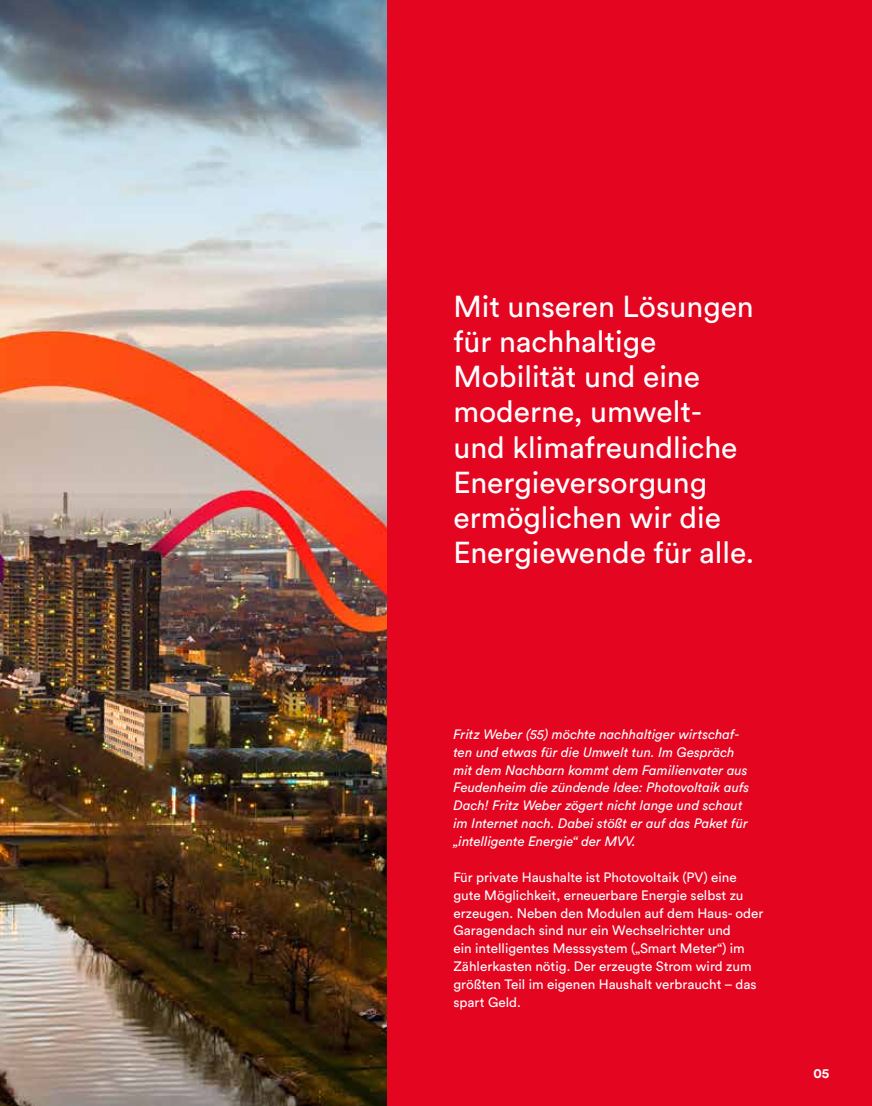
<style>
.page{position:relative;width:872px;height:1106px;background:#fff}
.page>*{position:absolute;margin:0;border:0;box-sizing:border-box;transform-origin:0 0}
.t1{font:30px/35.2px "Circular Pro";color:#fff}
.t2{font:13.5px/17.9px "Circular Pro";color:#fff}
.t3{font:italic 13.5px/17.9px "Circular Pro";color:#fff}
.t4{font:700 13.5px "Circular Pro";color:#fff}
</style>
<div class="page">
<img style="left:0;top:0;width:388px;height:1106px">
<div style="left:388px;top:0;width:484px;height:1106px;background:#e40521"></div>
<h1 class="t1" style="left:453px;top:287px;width:302px">Mit unseren Lösungen für nachhaltige<br>Mobilität und eine moderne, umwelt&shy;und klimafreundliche<br>Energieversorgung ermöglichen wir die<br>Energiewende für alle.</h1>
<p class="t3" style="left:453px;top:724px;width:298px">Fritz Weber (55) möchte nachhaltiger wirtschaf&shy;ten und etwas für die Umwelt tun. Im Gespräch mit dem Nachbarn kommt dem Familienvater aus Feudenheim die zündende Idee: Photovoltaik aufs Dach! Fritz Weber zögert nicht lange und schaut im Internet nach. Dabei stößt er auf das Paket für „intelligente Energie“ der MVV.</p>
<p class="t2" style="left:453px;top:867px;width:311px">Für private Haushalte ist Photovoltaik (PV) eine gute Möglichkeit, erneuerbare Energie selbst zu erzeugen. Neben den Modulen auf dem Haus- oder Garagendach sind nur ein Wechselrichter und<br>ein intelligentes Messsystem („Smart Meter“) im Zählerkasten nötig. Der erzeugte Strom wird zum größten Teil im eigenen Haushalt verbraucht – das spart Geld.</p>
<p class="t4" style="left:813px;top:1064px;width:17px">05</p>
</div>
